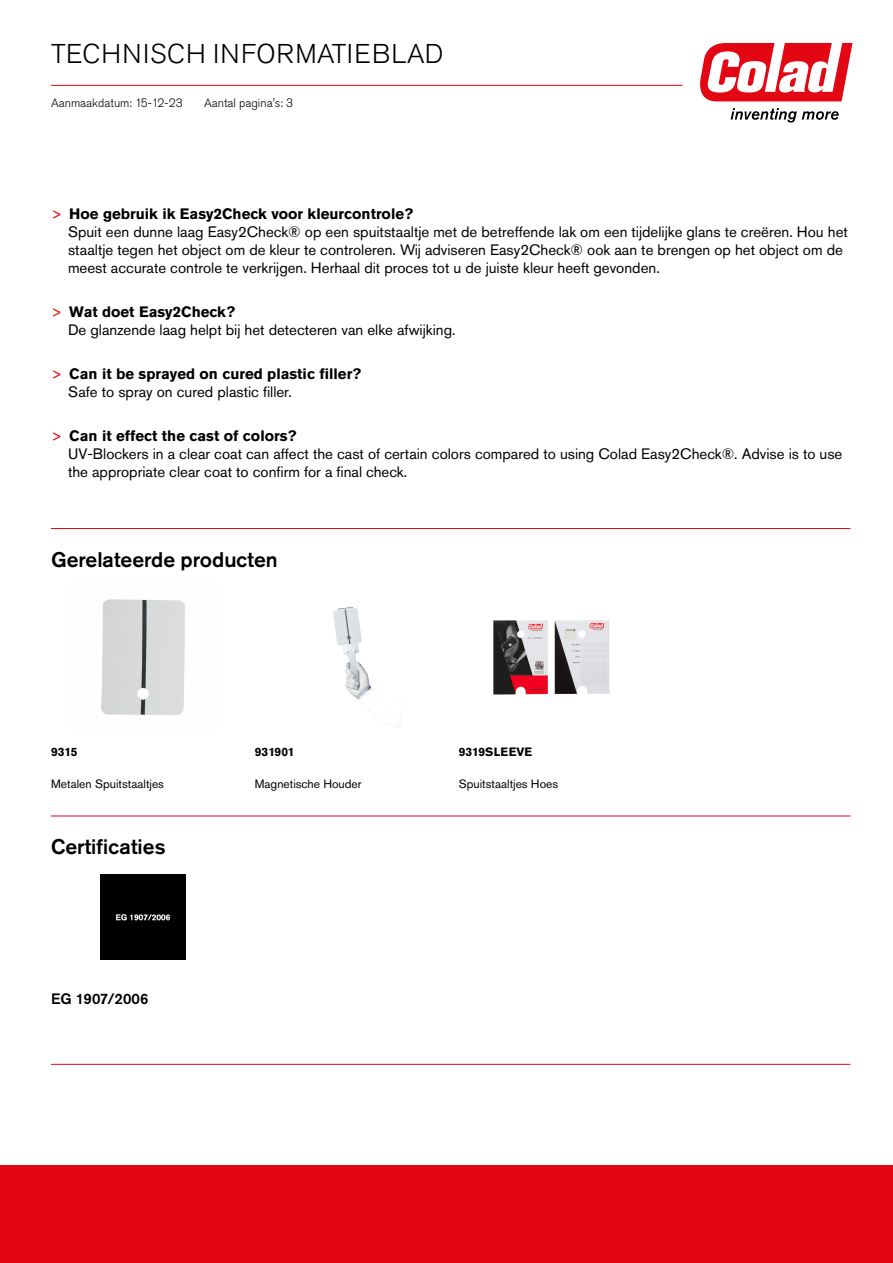
<style>
.page{position:relative;width:893px;height:1263px;background:#fff}
.page>*{position:absolute;margin:0;border:0;box-sizing:border-box;transform-origin:0 0}
.t1{font:300 27px "Akzidenz Grotesk Pro";letter-spacing:.03em;color:#000}
.t2{font:500 21px "Akzidenz Grotesk Pro";color:#000}
.t3{font:15px/18px "Akzidenz Grotesk Pro";color:#000}
.t4{font:700 15px/18px "Akzidenz Grotesk Pro";color:#000}
.t5{font:500 15px "Akzidenz Grotesk Pro";color:#000}
.t6{font:12px "Akzidenz Grotesk Pro";color:#000}
.t7{font:300 12px "Akzidenz Grotesk Pro";color:#000}
.t8{font:700 12px "Akzidenz Grotesk Pro";color:#000}
.s1{color:#e30613}
.s2{font-weight:700}
.s3{font-weight:400;color:#e30613}
.s4{font-weight:400}
</style>
<div class="page">
<svg style="left:700px;top:43px;width:152px;height:58px"></svg>
<svg style="left:731px;top:108px;width:108px;height:15px"></svg>
<hr style="left:51px;top:85px;width:631px;height:1px;background:#e30613">
<div style="left:0;top:1165px;width:893px;height:98px;background:#e30613"></div>
<hr style="left:51px;top:528px;width:799px;height:1px;background:#e30613">
<img style="left:101px;top:599px;width:84px;height:116px">
<img style="left:333px;top:607px;width:69px;height:120px">
<img style="left:493px;top:620px;width:117px;height:75px">
<hr style="left:51px;top:816px;width:799px;height:1px;background:#e30613">
<div style="left:100px;top:874px;width:85px;height:85px;background:#000"></div>
<hr style="left:51px;top:1064px;width:799px;height:1px;background:#e30613">
<h1 class="t1" style="left:51px;top:36px;width:394px">TECHNISCH INFORMATIEBLAD</h1>
<p class="t7" style="left:204px;top:95px;width:90px">Aantal pagina's: 3</p>
<p class="t7" style="left:51px;top:95px;width:133px">Aanmaakdatum: 15-12-23</p>
<p class="t3" style="left:68px;top:205px;width:781px;text-indent:-17px"><span class="s1">&gt;</span> <span class="s2">Hoe gebruik ik Easy2Check voor kleurcontrole?<br></span>Spuit een dunne laag Easy2Check® op een spuitstaaltje met de betreffende lak om een tijdelijke glans te creëren. Hou het staaltje tegen het object om de kleur te controleren. Wij adviseren Easy2Check® ook aan te brengen op het object om de meest accurate controle te verkrijgen. Herhaal dit proces tot u de juiste kleur heeft gevonden.</p>
<p class="t3" style="left:68px;top:303px;width:389px;text-indent:-17px"><span class="s1">&gt;</span> <span class="s2">Wat doet Easy2Check?<br></span>De glanzende laag helpt bij het detecteren van elke afwijking.</p>
<p class="t4" style="left:68px;top:364px;width:295px;text-indent:-17px"><span class="s3">&gt;</span> Can it be sprayed on cured plastic filler?<br><span class="s4">Safe to spray on cured plastic filler.</span></p>
<p class="t3" style="left:68px;top:427px;width:776px;text-indent:-17px"><span class="s1">&gt;</span> <span class="s2">Can it effect the cast of colors?<br></span>UV-Blockers in a clear coat can affect the cast of certain colors compared to using Colad Easy2Check®. Advise is to use the appropriate clear coat to confirm for a final check.</p>
<h2 class="t2" style="left:51px;top:546px;width:228px">Gerelateerde producten</h2>
<p class="t8" style="left:51px;top:744px;width:28px">9315</p>
<p class="t8" style="left:255px;top:744px;width:41px">931901</p>
<p class="t8" style="left:459px;top:744px;width:75px">9319SLEEVE</p>
<p class="t6" style="left:51px;top:776px;width:115px">Metalen Spuitstaaltjes</p>
<p class="t6" style="left:255px;top:776px;width:108px">Magnetische Houder</p>
<p class="t6" style="left:459px;top:776px;width:101px">Spuitstaaltjes Hoes</p>
<h2 class="t2" style="left:51px;top:833px;width:116px">Certificaties</h2>
<p class="t5" style="left:51px;top:988px;width:99px">EG 1907/2006</p>
</div>
